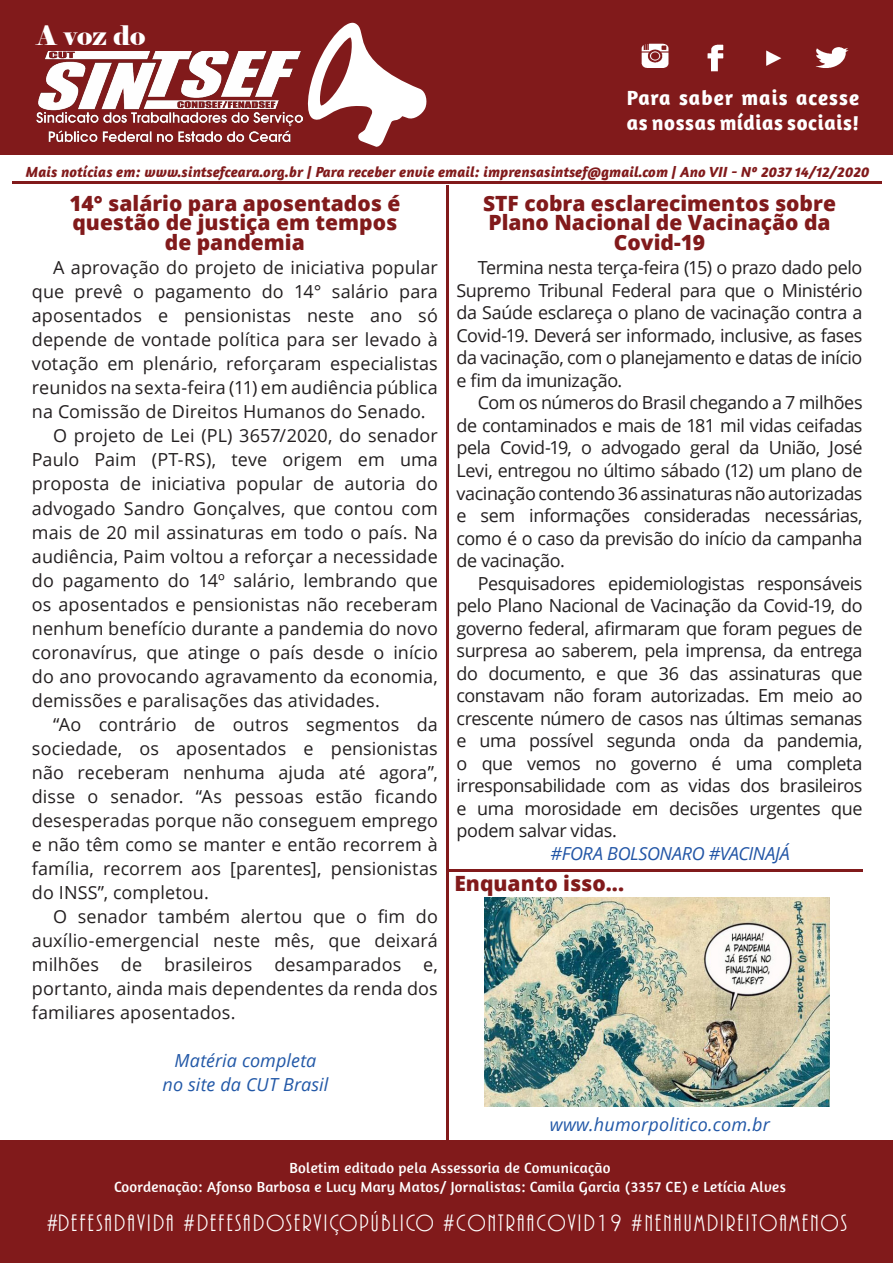
<style>
.page{position:relative;width:893px;height:1263px;background:#fff}
.page>*{position:absolute;margin:0;border:0;box-sizing:border-box;transform-origin:0 0}
.t1{font:26.85px "Elephant";color:#fff}
.t2{font:24.6px "ARBONNIE";letter-spacing:.09em;color:#fff}
.t3{font:800 21px/19.5px "Open Sans";color:#811a1b}
.t4{font:700 21px/25.2px "Amaranth";letter-spacing:.03em;color:#fff}
.t5{font:18px/24px "Open Sans";color:#231f20;text-align:justify}
.t6{font:italic 18px "Open Sans";letter-spacing:.01em;color:#2258a7}
.t7{font:italic 18px "Open Sans";letter-spacing:-.02em;color:#2356a6}
.t8{font:15px "Amaranth";letter-spacing:.02em;color:#fff}
.t9{font:italic 700 15px "Amaranth";letter-spacing:.01em;color:#811a1b}
</style>
<div class="page">
<div style="left:0;top:0;width:893px;height:154px;background:#811a1b"></div>
<svg style="left:307px;top:22px;width:120px;height:125px"></svg>
<div style="left:0;top:1140px;width:893px;height:123px;background:#811a1b"></div>
<img style="left:37px;top:51px;width:265px;height:90px">
<hr style="left:13px;top:181px;width:869px;height:2px;background:#811a1b">
<hr style="left:446px;top:869px;width:416px;height:2px;background:#811a1b">
<hr style="left:446px;top:185px;width:2px;height:959px;background:#811a1b">
<img style="left:641px;top:43px;width:28px;height:25px">
<img style="left:707px;top:44px;width:17px;height:28px">
<img style="left:766px;top:50px;width:16px;height:16px">
<img style="left:815px;top:47px;width:34px;height:21px">
<img style="left:484px;top:897px;width:346px;height:209px">
<p class="t1" style="left:37px;top:18px;width:110px">A voz do</p>
<p class="t4" style="left:627px;top:84px;width:234px">Para saber mais acesse as nossas mídias sociais!</p>
<p class="t9" style="left:26px;top:163px;width:846px">Mais notícias em: www.sintsefceara.org.br | Para receber envie email: imprensasintsef@gmail.com | Ano VII - Nº 2037 14/12/2020</p>
<p class="t3" style="left:69px;top:192px;width:333px">14° salário para aposentados é questão de justiça em tempos</p>
<p class="t3" style="left:165px;top:231px;width:141px">de pandemia</p>
<p class="t5" style="left:32px;top:255px;width:408px;text-indent:21px">A aprovação do projeto de iniciativa popular que prevê o pagamento do 14° salário para aposentados e pensionistas neste ano só depende de vontade política para ser levado à votação em plenário, reforçaram especialistas reunidos na sexta-feira (11) em audiência pública na Comissão de Direitos Humanos do Senado.</p>
<p class="t5" style="left:32px;top:423px;width:407px;text-indent:21px">O projeto de Lei (PL) 3657/2020, do senador Paulo Paim (PT-RS), teve origem em uma proposta de iniciativa popular de autoria do advogado Sandro Gonçalves, que contou com mais de 20 mil assinaturas em todo o país. Na audiência, Paim voltou a reforçar a necessidade do pagamento do 14º salário, lembrando que os aposentados e pensionistas não receberam nenhum benefício durante a pandemia do novo coronavírus, que atinge o país desde o início do ano provocando agravamento da economia, demissões e paralisações das atividades.</p>
<p class="t5" style="left:32px;top:711px;width:407px;text-indent:21px">“Ao contrário de outros segmentos da sociedade, os aposentados e pensionistas não receberam nenhuma ajuda até agora”, disse o senador. “As pessoas estão ficando desesperadas porque não conseguem emprego e não têm como se manter e então recorrem à família, recorrem aos [parentes], pensionistas do INSS”, completou.</p>
<p class="t5" style="left:32px;top:903px;width:407px;text-indent:21px">O senador também alertou que o fim do auxílio-emergencial neste mês, que deixará milhões de brasileiros desamparados e, portanto, ainda mais dependentes da renda dos familiares aposentados.</p>
<p class="t6" style="left:175px;top:1048px;width:143px">Matéria completa</p>
<p class="t6" style="left:163px;top:1072px;width:167px">no site da CUT Brasil</p>
<p class="t3" style="left:483px;top:192px;width:354px;text-align:center">STF cobra esclarecimentos sobre<br>Plano Nacional de Vacinação da<br>Covid-19</p>
<p class="t5" style="left:457px;top:256px;width:407px;line-height:22.5px;text-indent:21px">Termina nesta terça-feira (15) o prazo dado pelo Supremo Tribunal Federal para que o Ministério da Saúde esclareça o plano de vacinação contra a Covid-19. Deverá ser informado, inclusive, as fases da vacinação, com o planejamento e datas de início e fim da imunização.</p>
<p class="t5" style="left:457px;top:391px;width:407px;line-height:22.5px;text-indent:21px">Com os números do Brasil chegando a 7 milhões de contaminados e mais de 181 mil vidas ceifadas pela Covid-19, o advogado geral da União, José Levi, entregou no último sábado (12) um plano de vacinação contendo 36 assinaturas não autorizadas e sem informações consideradas necessárias, como é o caso da previsão do início da campanha de vacinação.</p>
<p class="t5" style="left:457px;top:571px;width:407px;line-height:22.5px;text-indent:21px">Pesquisadores epidemiologistas responsáveis pelo Plano Nacional de Vacinação da Covid-19, do governo federal, afirmaram que foram pegues de surpresa ao saberem, pela imprensa, da entrega do documento, e que 36 das assinaturas que constavam não foram autorizadas. Em meio ao crescente número de casos nas últimas semanas e uma possível segunda onda da pandemia, o que vemos no governo é uma completa irresponsabilidade com as vidas dos brasileiros e uma morosidade em decisões urgentes que podem salvar vidas.</p>
<p class="t7" style="left:550px;top:841px;width:241px">#FORA BOLSONARO #VACINAJÁ</p>
<p class="t3" style="left:454px;top:872px;width:171px">Enquanto isso...</p>
<p class="t6" style="left:550px;top:1112px;width:221px">www.humorpolitico.com.br</p>
<p class="t8" style="left:289px;top:1159px;width:323px">Boletim editado pela Assessoria de Comunicação</p>
<p class="t8" style="left:114px;top:1178px;width:673px">Coordenação: Afonso Barbosa e Lucy Mary Matos/ Jornalistas: Camila Garcia (3357 CE) e Letícia Alves</p>
<p class="t2" style="left:47px;top:1210px;width:801px">#DEFESADAVIDA #DEFESADOSERVIÇOPÚBLICO #CONTRAACOVID19 #NENHUMDIREITOAMENOS</p>
</div>
